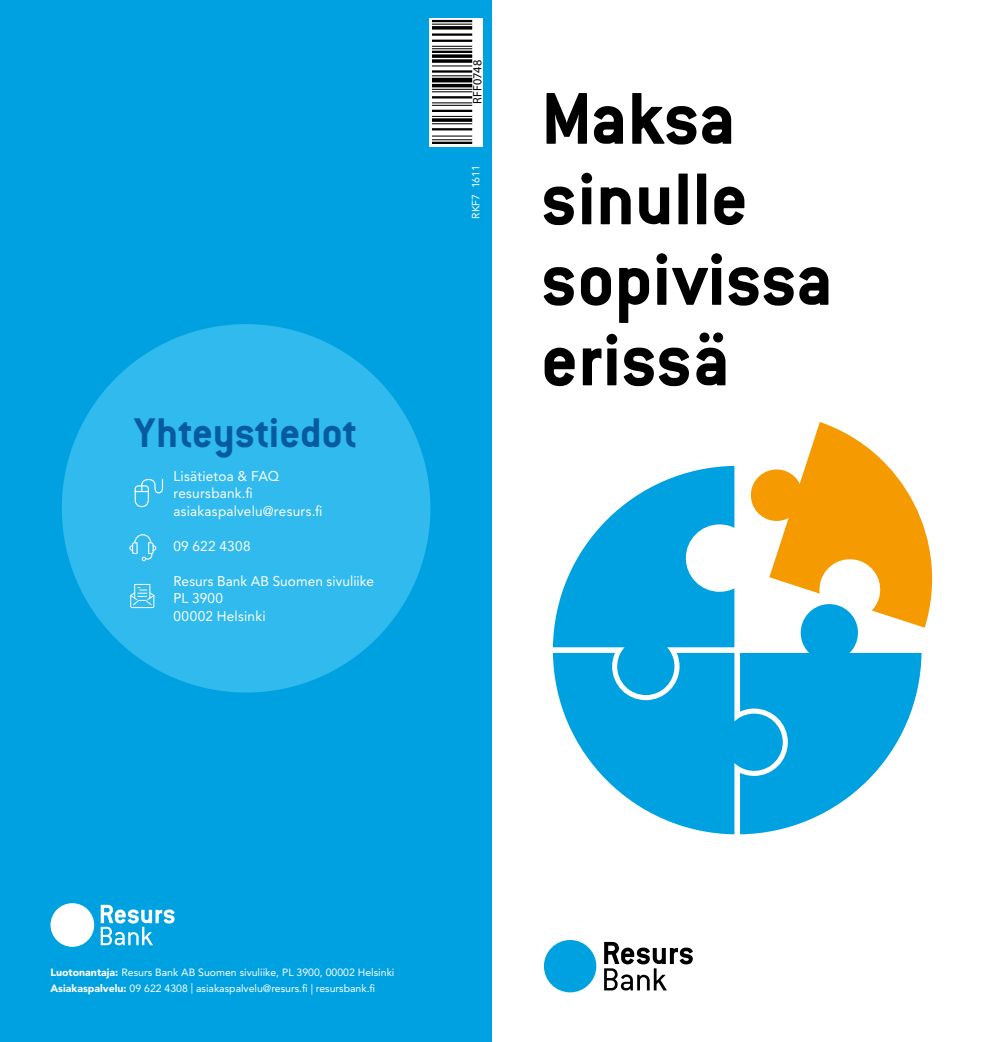
<style>
.page{position:relative;width:983px;height:1042px;background:#fff}
.page>*{position:absolute;margin:0;border:0;box-sizing:border-box;transform-origin:0 0}
.t1{font:700 80.5px/80.5px "Conduit ITC";color:#000}
.t2{font:700 45.5px "Conduit ITC";color:#055ba0}
.t3{font:14px/17.5px "Avenir LT Std";letter-spacing:.015em;color:#fff}
.t4{font:12.25px "Courier";color:#000}
.t5{font:10.5px/15.8px "Avenir LT Std";color:#fff}
.s1{font-weight:900}
</style>
<div class="page">
<div style="left:0;top:0;width:491px;height:1042px;background:#00a1e1"></div>
<div style="left:62px;top:324px;width:368px;height:368px;background:#30baed;border-radius:50%"></div>
<svg style="left:130px;top:584px;width:24px;height:24px"></svg>
<svg style="left:129px;top:534px;width:27px;height:27px"></svg>
<svg style="left:135px;top:479px;width:28px;height:28px"></svg>
<div style="left:50px;top:903px;width:44px;height:44px;background:#fff;border-radius:50%"></div>
<svg style="left:101px;top:905px;width:73px;height:40px"></svg>
<svg style="left:429px;top:18px;width:54px;height:128px;fill:#fff"></svg>
<hr style="left:432px;top:142px;width:40px;height:2px;background:#000">
<hr style="left:432px;top:139px;width:40px;height:1px;background:#000">
<hr style="left:432px;top:136px;width:40px;height:1px;background:#000">
<hr style="left:432px;top:128px;width:40px;height:2px;background:#000">
<hr style="left:432px;top:123px;width:40px;height:1px;background:#000">
<svg style="left:432px;top:118px;width:40px;height:4px"></svg>
<hr style="left:432px;top:116px;width:40px;height:1px;background:#000">
<hr style="left:432px;top:110px;width:40px;height:2px;background:#000">
<hr style="left:432px;top:105px;width:40px;height:1px;background:#000">
<hr style="left:432px;top:102px;width:40px;height:1px;background:#000">
<hr style="left:432px;top:96px;width:40px;height:2px;background:#000">
<hr style="left:432px;top:91px;width:40px;height:1px;background:#000">
<hr style="left:432px;top:89px;width:40px;height:1px;background:#000">
<hr style="left:432px;top:84px;width:40px;height:3px;background:#000">
<hr style="left:432px;top:78px;width:40px;height:4px;background:#000">
<hr style="left:432px;top:75px;width:40px;height:1px;background:#000">
<hr style="left:432px;top:70px;width:40px;height:3px;background:#000">
<hr style="left:432px;top:65px;width:40px;height:1px;background:#000">
<svg style="left:432px;top:59px;width:40px;height:4px"></svg>
<svg style="left:432px;top:54px;width:40px;height:4px"></svg>
<hr style="left:432px;top:51px;width:40px;height:2px;background:#000">
<hr style="left:432px;top:48px;width:40px;height:1px;background:#000">
<hr style="left:432px;top:46px;width:40px;height:1px;background:#000">
<hr style="left:432px;top:40px;width:40px;height:2px;background:#000">
<hr style="left:432px;top:33px;width:40px;height:3px;background:#000">
<svg style="left:432px;top:26px;width:40px;height:4px"></svg>
<hr style="left:432px;top:24px;width:40px;height:1px;background:#000">
<hr style="left:432px;top:20px;width:40px;height:2px;background:#000">
<div style="left:543px;top:940px;width:53px;height:52px;background:#00a1e1;border-radius:50%"></div>
<svg style="left:604px;top:942px;width:88px;height:48px"></svg>
<svg style="left:552px;top:466px;width:182px;height:187px;fill:#00a1e1"></svg>
<svg style="left:750px;top:422px;width:183px;height:206px;fill:#f59a00"></svg>
<svg style="left:740px;top:603px;width:181px;height:226px;fill:#00a1e1"></svg>
<svg style="left:552px;top:653px;width:231px;height:181px;fill:#00a1e1"></svg>
<h2 class="t2" style="left:135px;top:405px;width:224px">Yhteystiedot</h2>
<h3 class="t3" style="left:173px;top:467px;width:150px">Lisätietoa &amp; FAQ resursbank.fi asiakaspalvelu@resurs.fi</h3>
<h3 class="t3" style="left:173px;top:537px;width:79px">09 622 4308</h3>
<h3 class="t3" style="left:173px;top:572px;width:202px">Resurs Bank AB Suomen sivuliike<br>PL 3900<br>00002 Helsinki</h3>
<p class="t4" style="left:470px;top:104px;width:45px;rotate:-90deg">RFF0748</p>
<p class="t5" style="left:468px;top:219px;width:55px;rotate:-90deg">RKF7 1611</p>
<h1 class="t1" style="left:541px;top:76px;width:293px">Maksa sinulle sopivissa erissä</h1>
<p class="t5" style="left:50px;top:964px;width:345px"><span class="s1">Luotonantaja:</span> Resurs Bank AB Suomen sivuliike, PL 3900, 00002 Helsinki<br><span class="s1">Asiakaspalvelu:</span> 09 622 4308 | asiakaspalvelu@resurs.fi | resursbank.fi</p>
</div>
